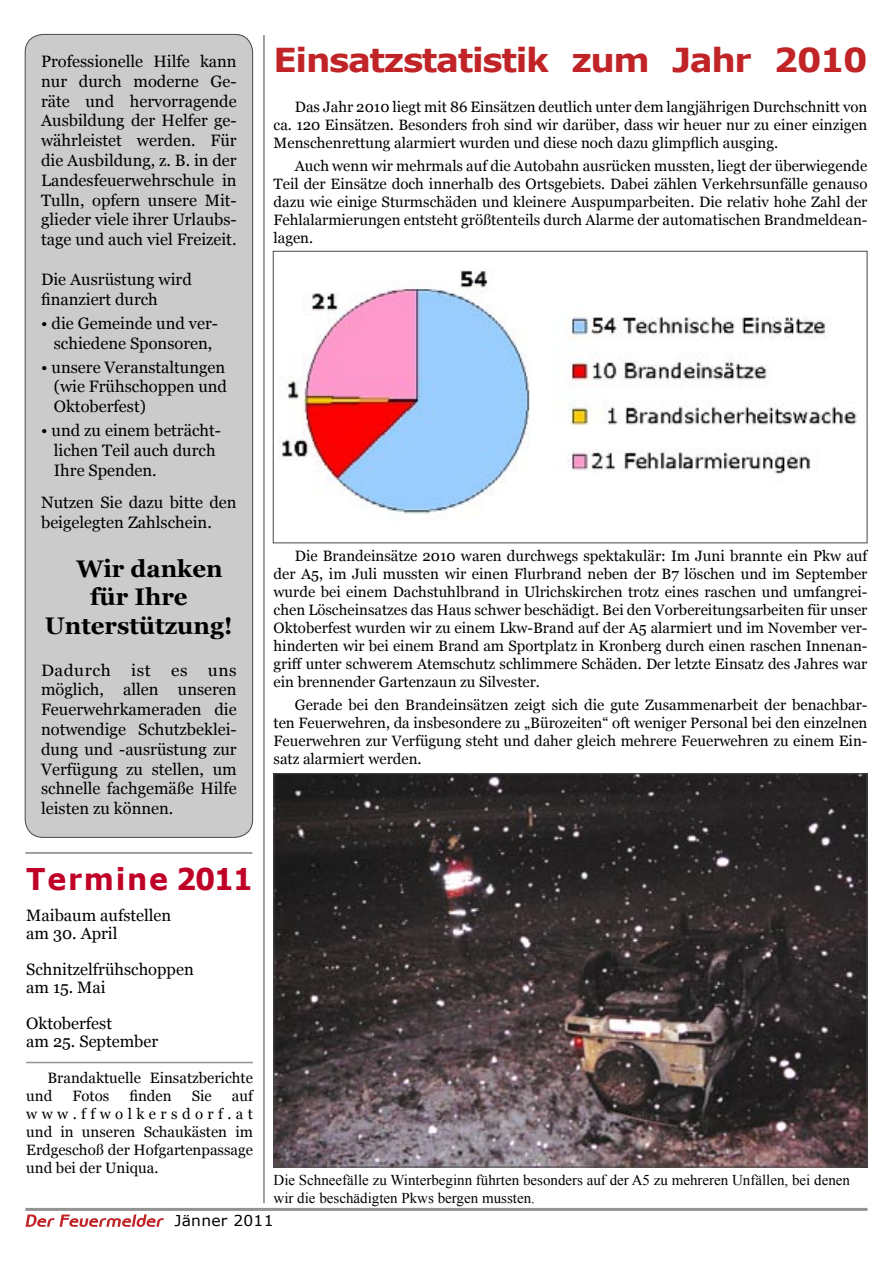
<style>
.page{position:relative;width:893px;height:1263px;background:#fff}
.page>*{position:absolute;margin:0;border:0;box-sizing:border-box;transform-origin:0 0}
.t1{font:700 33px "Verdana";letter-spacing:-.04em;color:#c02427;scale:1.04 1}
.t2{font:700 30px "Verdana";letter-spacing:.06em;color:#bf0027;scale:.95 1}
.t3{font:700 24px "Georgia";color:#000}
.t4{font:16.5px/19.8px "Georgia";color:#000}
.t5{font:16.5px/19.8px "Georgia";color:#000;text-align:justify;scale:1.05 1}
.t6{font:15px/18px "Georgia";color:#000;text-align:justify}
.t7{font:15px/18px "Times New Roman";color:#000}
.t8{font:15px "Verdana";letter-spacing:.02em;color:#000}
</style>
<div class="page">
<img style="left:276px;top:775px;width:589px;height:390px">
<svg style="left:26px;top:1214px;width:138px;height:13px"></svg>
<hr style="left:26px;top:1208px;width:841px;height:3px;background:#939393">
<div style="left:24px;top:34px;width:229px;height:803px;background:#cbcbcb"></div>
<hr style="left:263px;top:35px;width:2px;height:1168px;background:#939393">
<hr style="left:26px;top:852px;width:226px;height:2px;background:#939393">
<hr style="left:26px;top:1062px;width:227px;height:1px;background:#939393">
<img style="left:278px;top:270px;width:579px;height:247px">
<div style="left:273px;top:251px;width:594px;height:292px;border:1px solid #484848"></div>
<p class="t4" style="left:41px;top:52px;width:197px;text-align:justify">Professionelle Hilfe kann nur durch moderne Ge&shy;räte und hervorragende Ausbildung der Helfer ge&shy;währleistet werden. Für die Ausbildung, z. B. in der Landesfeuerwehrschule in Tulln, opfern unsere Mit&shy;glieder viele ihrer Urlaubs&shy;tage und auch viel Freizeit.</p>
<p class="t4" style="left:41px;top:270px;width:152px">Die Ausrüstung wird finanziert durch</p>
<p class="t4" style="left:41px;top:313px;width:178px;text-align:center">• die Gemeinde und ver&shy;schiedene Sponsoren,</p>
<p class="t4" style="left:54px;top:357px;width:175px;text-align:justify;text-indent:-13px">• unsere Veranstaltungen (wie Frühschoppen und Oktoberfest)</p>
<p class="t4" style="left:54px;top:421px;width:169px;text-indent:-13px">• und zu einem beträcht&shy;lichen Teil auch durch<br>Ihre Spenden.</p>
<p class="t4" style="left:41px;top:493px;width:197px">Nutzen Sie dazu bitte den beigelegten Zahlschein.</p>
<p class="t3" style="left:76px;top:553px;width:148px">Wir danken</p>
<p class="t3" style="left:90px;top:582px;width:99px">für Ihre</p>
<p class="t3" style="left:45px;top:610px;width:190px">Unterstützung!</p>
<p class="t5" style="left:41px;top:660px;width:188px">Dadurch ist es uns möglich, allen unseren Feuerwehrkameraden die notwendige Schutzbeklei&shy;dung und -ausrüstung zur Verfügung zu stellen, um schnelle fachgemäße Hilfe leisten zu können.</p>
<p class="t1" style="left:274px;top:39px;width:572px">Einsatzstatistik zum Jahr 2010</p>
<p class="t6" style="left:274px;top:98px;width:595px;text-indent:21px">Das Jahr 2010 liegt mit 86 Einsätzen deutlich unter dem langjährigen Durchschnitt von ca. 120 Einsätzen. Besonders froh sind wir darüber, dass wir heuer nur zu einer einzigen Menschenrettung alarmiert wurden und diese noch dazu glimpflich ausging.</p>
<p class="t6" style="left:274px;top:157px;width:595px;text-indent:21px">Auch wenn wir mehrmals auf die Autobahn ausrücken mussten, liegt der überwiegende Teil der Einsätze doch innerhalb des Ortsgebiets. Dabei zählen Verkehrsunfälle genauso dazu wie einige Sturmschäden und kleinere Auspumparbeiten. Die relativ hohe Zahl der Fehlalarmierungen entsteht größtenteils durch Alarme der automatischen Brandmeldean&shy;lagen.</p>
<p class="t6" style="left:274px;top:547px;width:595px;text-indent:21px">Die Brandeinsätze 2010 waren durchwegs spektakulär: Im Juni brannte ein Pkw auf der A5, im Juli mussten wir einen Flurbrand neben der B7 löschen und im September wurde bei einem Dachstuhlbrand in Ulrichskirchen trotz eines raschen und umfangrei&shy;chen Löscheinsatzes das Haus schwer beschädigt. Bei den Vorbereitungsarbeiten für unser Oktoberfest wurden wir zu einem Lkw-Brand auf der A5 alarmiert und im November ver&shy;hinderten wir bei einem Brand am Sportplatz in Kronberg durch einen raschen Innenan&shy;griff unter schwerem Atemschutz schlimmere Schäden. Der letzte Einsatz des Jahres war ein brennender Gartenzaun zu Silvester.</p>
<p class="t6" style="left:274px;top:696px;width:595px;text-indent:21px">Gerade bei den Brandeinsätzen zeigt sich die gute Zusammenarbeit der benachbar&shy;ten Feuerwehren, da insbesondere zu „Bürozeiten“ oft weniger Personal bei den einzelnen Feuerwehren zur Verfügung steht und daher gleich mehrere Feuerwehren zu einem Ein&shy;satz alarmiert werden.</p>
<p class="t2" style="left:26px;top:860px;width:240px">Termine 2011</p>
<p class="t4" style="left:26px;top:907px;width:147px;line-height:18px">Maibaum aufstellen am 30. April</p>
<p class="t4" style="left:26px;top:961px;width:169px;line-height:18px">Schnitzelfrühschoppen am 15. Mai</p>
<p class="t4" style="left:26px;top:1015px;width:134px;line-height:18px">Oktoberfest<br>am 25. September</p>
<p class="t6" style="left:26px;top:1069px;width:228px;text-indent:21px">Brandaktuelle Einsatzberichte und</p>
<p class="t6" style="left:72px;top:1087px;width:38px">Fotos</p>
<p class="t6" style="left:129px;top:1087px;width:44px">finden</p>
<p class="t6" style="left:192px;top:1087px;width:22px">Sie</p>
<p class="t6" style="left:26px;top:1087px;width:228px;text-indent:206px">auf www.ffwolkersdorf.at und in unseren Schaukästen im Erdgeschoß der Hofgartenpassage und bei der Uniqua.</p>
<p class="t7" style="left:274px;top:1170px;width:578px">Die Schneefälle zu Winterbeginn führten besonders auf der A5 zu mehreren Unfällen, bei denen wir die beschädigten Pkws bergen mussten.</p>
<p class="t8" style="left:174px;top:1210px;width:101px">Jänner 2011</p>
</div>
